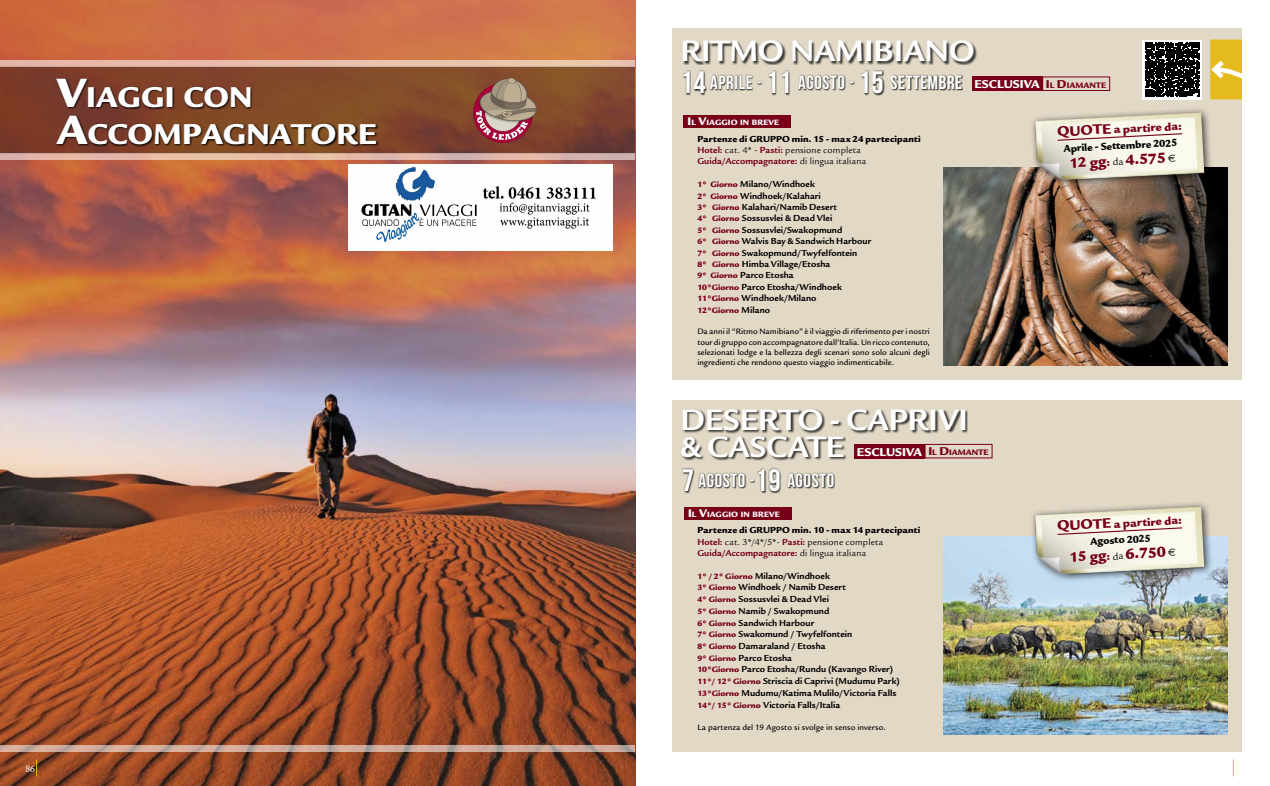
<style>
.page{position:relative;width:1270px;height:786px;background:#fff}
.page>*{position:absolute;margin:0;border:0;box-sizing:border-box;transform-origin:0 0}
.t1{font:700 32.1px/26.4px "Legacy San ITC";color:#fff}
.t2{font:900 31.2px/36.3px "Legacy Sans ITC Std";color:#fff}
.t3{font:700 19px "Bebas Neue";letter-spacing:.03em;color:#fff}
.t4{font:900 15.8px "Legacy Sans ITC Std";color:#770018}
.t5{font:900 12.4px "Legacy Sans ITC Std";color:#fff}
.t6{font:900 12px "Legacy Sans ITC Std";color:#770018}
.t7{font:900 11px "Legacy Sans ITC Std";color:#000;scale:.95 1}
.t8{font:10px "Minion Pro";color:#fff}
.t9{font:700 9.5px/11.7px "Legacy San ITC";letter-spacing:.005em;color:#000}
.t10{font:900 9.5px "Legacy Sans ITC Std";letter-spacing:.01em;color:#000}
.t11{font:9.5px "Legacy Sans ITCTT Book";letter-spacing:.01em;color:#000}
.t12{font:700 9.5px "Legacy San ITC";letter-spacing:.005em;color:#770018}
.t13{font:500 8.5px/10.2px "Legacy San ITC";letter-spacing:.01em;color:#000;text-align:justify}
.t14{font:900 8.5px "Legacy Sans ITC Std";color:#770018}
.t15{font:900 8.4px "Legacy Sans ITC Std";letter-spacing:.015em;color:#fff}
.s1{font-size:44.6px}
.s2{font-size:31px}
.s3{font-size:12.3px;color:#770018}
.s4{font-size:8.6px;color:#770018}
.s5{font-size:12px}
.s6{font-family:"Legacy San ITC";font-weight:700;color:#770018}
.s7{font-family:"Legacy Sans ITCTT Book";font-weight:400;color:#000}
.s8{font-family:"Legacy Sans ITC Std";font-weight:900;font-size:8.5px;color:#770018}
.s9{font-family:"Legacy San ITC";font-weight:700;font-size:9.5px;color:#000}
.s10{font-size:15px}
.s11{font-size:11.6px}
.s12{font-family:"Legacy Sans ITCTT Book";font-weight:400;font-size:10.5px;color:#000}
.s13{font-family:"Euro Sans";font-weight:400;font-size:10.5px;color:#000}
</style>
<div class="page">
<div style="left:672px;top:400px;width:570px;height:351px;background:#e2d8c6"></div>
<div style="left:672px;top:28px;width:570px;height:352px;background:#e2d8c6"></div>
<svg style="left:1210px;top:40px;width:32px;height:59px;background:#e7c138"></svg>
<img style="left:0;top:0;width:635px;height:785px">
<svg style="left:36px;top:759px;width:1px;height:17px"></svg>
<svg style="left:1233px;top:759px;width:1px;height:17px"></svg>
<div style="left:683px;top:41px;width:294px;height:24px;background:#000;opacity:.75"></div>
<div style="left:683px;top:71px;width:280px;height:25px;background:#000;opacity:.7"></div>
<div style="left:683px;top:70px;width:280px;height:24px;background:#000;opacity:.6"></div>
<div style="left:683px;top:115px;width:108px;height:13px;background:#770018"></div>
<div style="left:972px;top:76px;width:70px;height:15px;background:#770018"></div>
<div style="left:1042px;top:76px;width:68px;height:15px;border:1px solid #770018"></div>
<div style="left:1142px;top:40px;width:60px;height:59px;background:#fff"></div>
<svg style="left:1145px;top:42px;width:54px;height:55px;background:#222"></svg>
<img style="left:944px;top:167px;width:283px;height:198px">
<div style="left:681px;top:409px;width:287px;height:51px;background:#000;opacity:.75"></div>
<div style="left:683px;top:468px;width:152px;height:25px;background:#000;opacity:.7"></div>
<div style="left:682px;top:467px;width:152px;height:25px;background:#000;opacity:.6"></div>
<div style="left:684px;top:506px;width:107px;height:13px;background:#770018"></div>
<div style="left:854px;top:444px;width:71px;height:14px;background:#770018"></div>
<div style="left:925px;top:444px;width:67px;height:14px;border:1px solid #770018"></div>
<img style="left:944px;top:536px;width:283px;height:198px">
<svg style="left:0;top:745px;width:635px;height:6px;background:#caaa9b"></svg>
<div style="left:1029px;top:107px;width:184px;height:82px;background:#000;opacity:.75"></div>
<img style="left:1026px;top:112px;width:178px;height:74px">
<svg style="left:1056px;top:132px;width:127px;height:9px"></svg>
<div style="left:1029px;top:501px;width:184px;height:82px;background:#000;opacity:.75"></div>
<img style="left:1026px;top:506px;width:178px;height:74px">
<svg style="left:1056px;top:526px;width:127px;height:9px"></svg>
<svg style="left:0;top:66px;width:635px;height:87px;background:#7f462d"></svg>
<div style="left:0;top:60px;width:635px;height:6px;background:#e9beab"></div>
<svg style="left:56px;top:78px;width:324px;height:69px;background:#60341d"></svg>
<svg style="left:470px;top:76px;width:71px;height:69px;background:#9a675c"></svg>
<svg style="left:0;top:153px;width:635px;height:6px;background:#dbb5a7"></svg>
<img style="left:348px;top:165px;width:264px;height:85px">
<h2 class="t2" style="left:57px;top:79px;width:322px"><span class="s1">V</span>IAGGI CON<br><span class="s1">A</span>CCOMPAGNATORE</h2>
<p class="t8" style="left:26px;top:761px;width:11px">86</p>
<h1 class="t1" style="left:680px;top:38px;width:296px">RITMO NAMIBIANO</h1>
<h3 class="t3" style="left:680px;top:72px;width:283px"><span class="s2">14</span> APRILE - <span class="s2">11</span> AGOSTO - <span class="s2">15</span> SETTEMBRE</h3>
<h3 class="t5" style="left:975px;top:77px;width:133px">ESCLUSIVA <span class="s3">I</span> <span class="s4">L</span> <span class="s3">D</span><span class="s4">IAMANTE</span></h3>
<p class="t15" style="left:687px;top:117px;width:93px"><span class="s5">I</span> L <span class="s5">V</span>IAGGIO IN BREVE</p>
<p class="t10" style="left:697px;top:133px;width:225px">Partenze di GRUPPO min. 15 - max 24 partecipanti</p>
<p class="t11" style="left:697px;top:144px;width:165px"><span class="s6">Hotel:</span> cat. 4* - <span class="s6">Pasti:</span> pensione completa</p>
<p class="t12" style="left:697px;top:156px;width:170px">Guida/Accompagnatore: <span class="s7">di lingua italiana</span></p>
<p class="t9" style="left:697px;top:178px;width:175px;line-height:11.4px"><span class="s8">1° Giorno</span> Milano/Windhoek<br><span class="s8">2° Giorno</span> Windhoek/Kalahari<br><span class="s8">3° Giorno</span> Kalahari/Namib Desert<br><span class="s8">4° Giorno</span> Sossusvlei &amp; Dead Vlei<br><span class="s8">5° Giorno</span> Sossusvlei/Swakopmund<br><span class="s8">6° Giorno</span> Walvis Bay &amp; Sandwich Harbour<br><span class="s8">7° Giorno</span> Swakopmund/Twyfelfontein<br><span class="s8">8° Giorno</span> Himba Village/Etosha<br><span class="s8">9° Giorno</span> Parco Etosha<br><span class="s8">10°Giorno</span> Parco Etosha/Windhoek<br><span class="s8">11°Giorno</span> Windhoek/Milano</p>
<p class="t14" style="left:697px;top:305px;width:74px">12°Giorno <span class="s9">Milano</span></p>
<p class="t13" style="left:697px;top:326px;width:234px">Da anni il “Ritmo Namibiano” è il viaggio di riferimento per i nostri tour di gruppo con accompagnatore dall’Italia. Un ricco contenuto, selezionati lodge e la bellezza degli scenari sono solo alcuni degli ingredienti che rendono questo viaggio indimenticabile.</p>
<h1 class="t1" style="left:680px;top:407px;width:289px">DESERTO - CAPRIVI &amp; CASCATE</h1>
<h3 class="t3" style="left:682px;top:470px;width:154px"><span class="s2">7</span> AGOSTO -<span class="s2">19</span> AGOSTO</h3>
<p class="t10" style="left:697px;top:524px;width:225px">Partenze di GRUPPO min. 10 - max 14 partecipanti</p>
<p class="t11" style="left:697px;top:536px;width:187px"><span class="s6">Hotel:</span> cat. 3*/4*/5*- <span class="s6">Pasti:</span> pensione completa</p>
<p class="t12" style="left:697px;top:547px;width:170px">Guida/Accompagnatore: <span class="s7">di lingua italiana</span></p>
<p class="t9" style="left:697px;top:569px;width:204px"><span class="s8">1° / 2° Giorno</span> Milano/Windhoek<br><span class="s8">3° Giorno</span> Windhoek / Namib Desert<br><span class="s8">4° Giorno</span> Sossusvlei &amp; Dead Vlei<br><span class="s8">5° Giorno</span> Namib / Swakopmund<br><span class="s8">6° Giorno</span> Sandwich Harbour<br><span class="s8">7° Giorno</span> Swakomund / Twyfelfontein<br><span class="s8">8° Giorno</span> Damaraland / Etosha<br><span class="s8">9° Giorno</span> Parco Etosha<br><span class="s8">10°Giorno</span> Parco Etosha/Rundu (Kavango River)<br><span class="s8">11°/ 12° Giorno</span> Striscia di Caprivi (Mudumu Park)<br><span class="s8">13°Giorno</span> Mudumu/Katima Mulilo/Victoria Falls <span class="s8">14°/ 15° Giorno</span> Victoria Falls/Italia</p>
<p class="t13" style="left:697px;top:722px;width:190px">La partenza del 19 Agosto si svolge in senso inverso.</p>
<h3 class="t5" style="left:857px;top:444px;width:133px">ESCLUSIVA <span class="s3">I</span> <span class="s4">L</span> <span class="s3">D</span><span class="s4">IAMANTE</span></h3>
<p class="t15" style="left:688px;top:509px;width:93px"><span class="s5">I</span> L <span class="s5">V</span>IAGGIO IN BREVE</p>
<p class="t6" style="left:1057px;top:125px;width:126px;rotate:-3deg"><span class="s10">QUOTE</span> a partire da:</p>
<p class="t7" style="left:1063px;top:142px;width:121px;rotate:-3deg">Aprile - Settembre 2025</p>
<h3 class="t4" style="left:1069px;top:153px;width:108px;rotate:-3deg"><span class="s10">12 gg</span><span class="s11">:</span> <span class="s12">da</span> 4.575 <span class="s13">e</span></h3>
<p class="t6" style="left:1057px;top:519px;width:126px;rotate:-3deg"><span class="s10">QUOTE</span> a partire da:</p>
<p class="t7" style="left:1090px;top:534px;width:65px;rotate:-3deg">Agosto 2025</p>
<h3 class="t4" style="left:1069px;top:547px;width:108px;rotate:-3deg"><span class="s10">15 gg</span><span class="s11">:</span> <span class="s12">da</span> 6.750 <span class="s13">e</span></h3>
</div>
